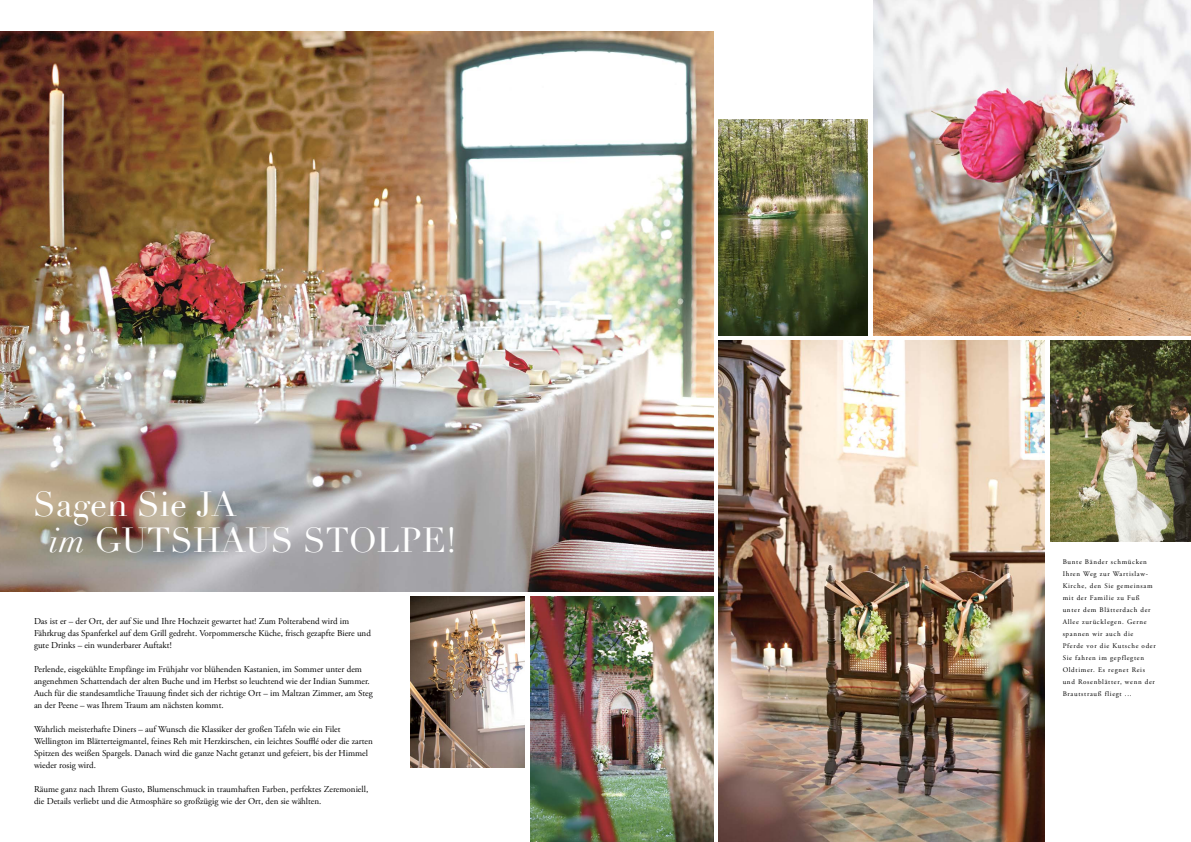
<style>
.page{position:relative;width:1191px;height:842px;background:#fff}
.page>*{position:absolute;margin:0;border:0;box-sizing:border-box;transform-origin:0 0}
.t1{font:34px/36px "Didot";color:#fff}
.t2{font:9px/12px "Adobe Garamond Pro";color:#000}
.t3{font:7px/12px "Adobe Garamond Pro";letter-spacing:.1em;color:#000}
.s1{font-style:italic}
</style>
<div class="page">
<img style="left:1050px;top:340px;width:141px;height:202px">
<img style="left:530px;top:596px;width:183px;height:246px">
<img style="left:719px;top:341px;width:326px;height:501px">
<img style="left:0;top:31px;width:713px;height:560px">
<img style="left:719px;top:119px;width:148px;height:216px">
<img style="left:410px;top:596px;width:114px;height:172px">
<img style="left:873px;top:0;width:318px;height:335px">
<h1 class="t1" style="left:50px;top:487px;width:409px;text-indent:-16px">Sagen Sie JA<br><span class="s1">im</span> GUTSHAUS STOLPE!</h1>
<p class="t2" style="left:34px;top:615px;width:338px">Das ist er – der Ort, der auf Sie und Ihre Hochzeit gewartet hat! Zum Polterabend wird im<br>Fährkrug das Spanferkel auf dem Grill gedreht. Vorpommersche Küche, frisch gezapfte Biere und gute Drinks – ein wunderbarer Auftakt!</p>
<p class="t2" style="left:34px;top:663px;width:340px">Perlende, eisgekühlte Empfänge im Frühjahr vor blühenden Kastanien, im Sommer unter dem angenehmen Schattendach der alten Buche und im Herbst so leuchtend wie der Indian Summer.<br>Auch für die standesamtliche Trauung findet sich der richtige Ort – im Maltzan Zimmer, am Steg an der Peene – was Ihrem Traum am nächsten kommt.</p>
<p class="t2" style="left:34px;top:723px;width:340px">Wahrlich meisterhafte Diners – auf Wunsch die Klassiker der großen Tafeln wie ein Filet Wellington im Blätterteigmantel, feines Reh mit Herzkirschen, ein leichtes Soufflé oder die zarten Spitzen des weißen Spargels. Danach wird die ganze Nacht getanzt und gefeiert, bis der Himmel wieder rosig wird.</p>
<p class="t2" style="left:34px;top:783px;width:336px">Räume ganz nach Ihrem Gusto, Blumenschmuck in traumhaften Farben, perfektes Zeremoniell, die Details verliebt und die Atmosphäre so großzügig wie der Ort, den sie wählten.</p>
<p class="t3" style="left:1062px;top:556px;width:95px">Bunte Bänder schmücken<br>Ihren Weg zur Wartislaw-<br>Kirche, den Sie gemeinsam mit der Familie zu Fuß unter dem Blätterdach der<br>Allee zurücklegen. Gerne spannen wir auch die<br>Pferde vor die Kutsche oder<br>Sie fahren im gepflegten<br>Oldtimer. Es regnet Reis und Rosenblätter, wenn der<br>Brautstrauß fliegt ...</p>
</div>
